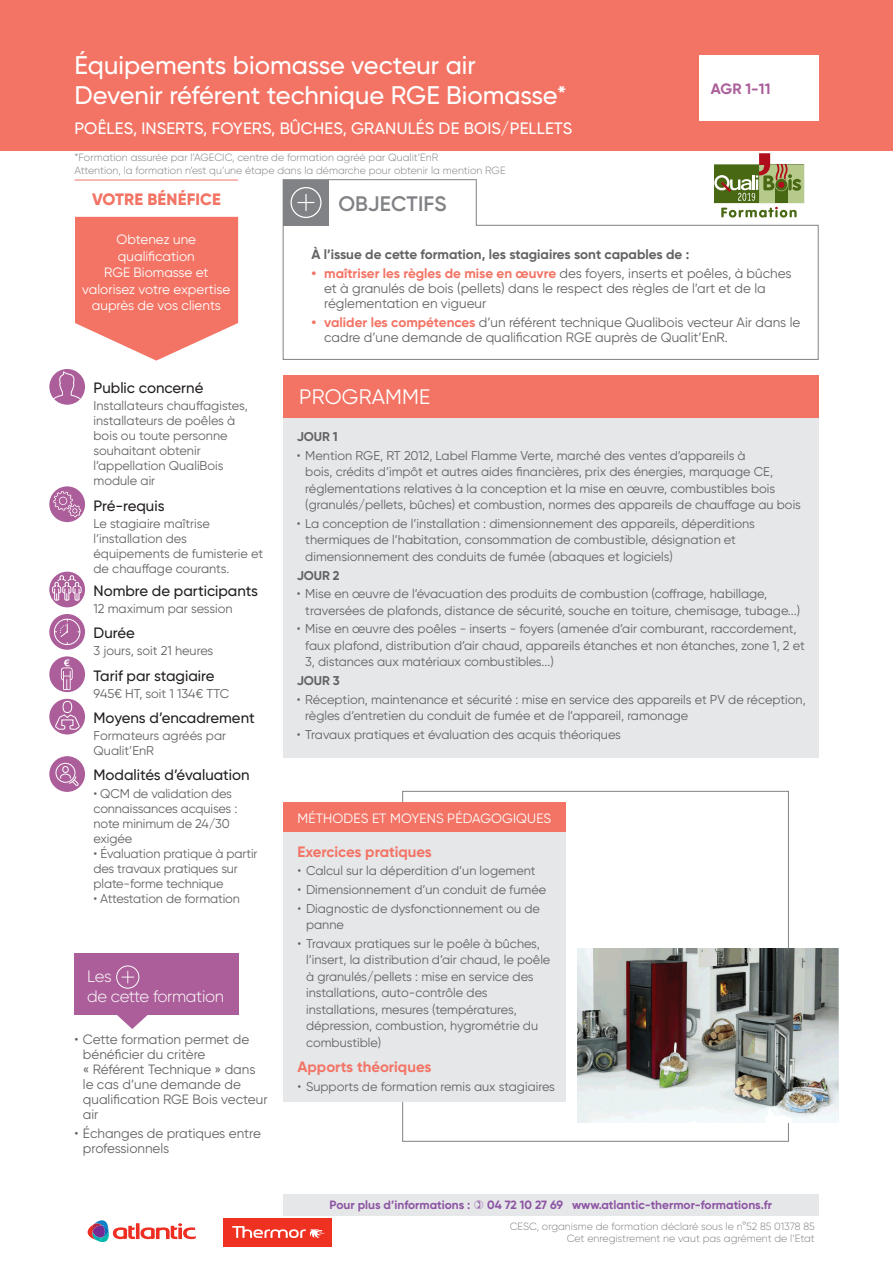
<style>
.page{position:relative;width:893px;height:1263px;background:#fff}
.page>*{position:absolute;margin:0;border:0;box-sizing:border-box;transform-origin:0 0}
.t1{font:500 25.5px/30px "Gilroy";color:#fff}
.t2{font:21px "Gilroy";letter-spacing:.01em;color:#fff}
.t3{font:600 21px "Gilroy";letter-spacing:.005em;color:#808285}
.t4{font:500 16.5px "Gilroy";letter-spacing:.01em;color:#fff}
.t5{font:300 16.5px/19.8px "Gilroy";letter-spacing:-.02em;color:#fff}
.t6{font:800 16.5px "Gilroy";letter-spacing:.01em;color:#f37465}
.t7{font:500 15px "Gilroy";color:#231f20}
.t8{font:700 15px "Gilroy";color:#f37465}
.t9{font:700 15px "Gilroy";color:#ab5e99}
.t10{font:13.5px/15px "Gilroy";color:#636366}
.t11{font:13.5px/16.5px "Gilroy";color:#fff;text-align:center}
.t12{font:700 13.5px "Gilroy";color:#636366}
.t13{font:12.75px/16.5px "Gilroy";color:#636366}
.t14{font:700 12.75px "Gilroy";letter-spacing:-.01em;color:#636366}
.t15{font:700 12px "Gilroy";color:#8c55a3}
.t16{font:300 10.5px/12px "Gilroy";color:#808285;text-align:right}
.s1{font-weight:700;color:#f37465}
</style>
<div class="page">
<div style="left:0;top:0;width:893px;height:151px;background:#f37465"></div>
<div style="left:283px;top:1194px;width:536px;height:21px;background:#e6e7e9"></div>
<svg style="left:88px;top:1220px;width:108px;height:22px"></svg>
<div style="left:223px;top:1217px;width:109px;height:29px;background:#ef3122"></div>
<svg style="left:232px;top:1226px;width:93px;height:12px"></svg>
<div style="left:699px;top:56px;width:120px;height:65px;background:#fff"></div>
<svg style="left:49px;top:369px;width:36px;height:36px"></svg>
<svg style="left:53px;top:370px;width:28px;height:30px"></svg>
<div style="left:49px;top:486px;width:36px;height:36px;background:#ab5e99;border-radius:50%"></div>
<svg style="left:53px;top:491px;width:28px;height:26px"></svg>
<div style="left:49px;top:572px;width:36px;height:35px;background:#ab5e99;border-radius:50%"></div>
<svg style="left:52px;top:576px;width:30px;height:25px"></svg>
<svg style="left:49px;top:614px;width:36px;height:36px"></svg>
<svg style="left:55px;top:619px;width:13px;height:25px"></svg>
<div style="left:54px;top:619px;width:26px;height:26px;border:1px solid #fff;border-radius:50%"></div>
<div style="left:49px;top:656px;width:36px;height:36px;background:#ab5e99;border-radius:50%"></div>
<svg style="left:61px;top:659px;width:12px;height:31px"></svg>
<div style="left:49px;top:699px;width:36px;height:35px;background:#ab5e99;border-radius:50%"></div>
<svg style="left:55px;top:714px;width:24px;height:16px"></svg>
<div style="left:63px;top:701px;width:9px;height:12px;border:1px solid #fff;border-radius:50%"></div>
<div style="left:49px;top:756px;width:36px;height:36px;background:#ab5e99;border-radius:50%"></div>
<div style="left:56px;top:763px;width:19px;height:20px;border:1px solid #fff;border-radius:50%"></div>
<svg style="left:60px;top:773px;width:19px;height:13px"></svg>
<div style="left:62px;top:766px;width:7px;height:7px;border:1px solid #fff;border-radius:3px"></div>
<div style="left:283px;top:375px;width:536px;height:383px;background:#e6e7e9"></div>
<div style="left:283px;top:375px;width:536px;height:42px;background:#f37465"></div>
<svg style="left:75px;top:217px;width:163px;height:144px;background:#f48679"></svg>
<hr style="left:75px;top:180px;width:163px;height:1px;background:#f37465">
<svg style="left:282px;top:179px;width:537px;height:181px"></svg>
<svg style="left:117px;top:1015px;width:31px;height:14px"></svg>
<div style="left:74px;top:954px;width:165px;height:61px;background:#ab5e99"></div>
<div style="left:116px;top:965px;width:23px;height:24px;border:1px solid #fff;border-radius:50%"></div>
<svg style="left:121px;top:971px;width:13px;height:12px"></svg>
<div style="left:284px;top:802px;width:282px;height:30px;background:#f37465"></div>
<div style="left:284px;top:832px;width:282px;height:270px;background:#e6e7e9"></div>
<div style="left:283px;top:180px;width:46px;height:45px;background:#808285"></div>
<div style="left:290px;top:187px;width:32px;height:31px;border:1px solid #fff;border-radius:50%"></div>
<svg style="left:297px;top:194px;width:18px;height:17px"></svg>
<div style="left:759px;top:164px;width:45px;height:39px;background:#879b64"></div>
<div style="left:759px;top:165px;width:45px;height:38px;background:#b5ca8b"></div>
<div style="left:775px;top:185px;width:13px;height:18px;background:#496814"></div>
<div style="left:714px;top:164px;width:45px;height:39px;background:#496814"></div>
<svg style="left:721px;top:207px;width:76px;height:11px"></svg>
<svg style="left:714px;top:153px;width:87px;height:48px"></svg>
<img style="left:577px;top:948px;width:262px;height:175px">
<h1 class="t1" style="left:74px;top:49px;width:494px">Équipements biomasse vecteur air<br>Devenir référent technique RGE Biomasse*</h1>
<p class="t4" style="left:74px;top:118px;width:499px">POÊLES, INSERTS, FOYERS, BÛCHES, GRANULÉS DE BOIS/PELLETS</p>
<p class="t16" style="left:74px;top:151px;width:433px;line-height:12.6px;text-align:left">*Formation assurée par l’AGECIC, centre de formation agréé par Qualit’EnR<br>Attention, la formation n’est qu’une étape dans la démarche pour obtenir la mention RGE</p>
<p class="t6" style="left:92px;top:189px;width:130px">VOTRE BÉNÉFICE</p>
<h2 class="t3" style="left:338px;top:191px;width:110px">OBJECTIFS</h2>
<p class="t9" style="left:711px;top:80px;width:61px">AGR 1-11</p>
<p class="t11" style="left:82px;top:231px;width:150px">Obtenez une qualification<br>RGE Biomasse et valorisez votre expertise auprès de vos clients</p>
<p class="t7" style="left:94px;top:379px;width:111px">Public concerné</p>
<p class="t13" style="left:94px;top:398px;width:156px;line-height:15px">Installateurs chauffagistes, installateurs de poêles à bois ou toute personne souhaitant obtenir l’appellation QualiBois module air</p>
<p class="t7" style="left:94px;top:496px;width:73px">Pré-requis</p>
<p class="t13" style="left:94px;top:516px;width:171px;line-height:15px">Le stagiaire maîtrise l’installation des équipements de fumisterie et de chauffage courants.</p>
<p class="t7" style="left:94px;top:581px;width:166px">Nombre de participants</p>
<p class="t13" style="left:94px;top:600px;width:140px">12 maximum par session</p>
<p class="t7" style="left:94px;top:624px;width:43px">Durée</p>
<p class="t13" style="left:94px;top:642px;width:121px">3 jours, soit 21 heures</p>
<p class="t7" style="left:94px;top:666px;width:122px">Tarif par stagiaire</p>
<p class="t13" style="left:94px;top:685px;width:137px">945€ HT, soit 1 134€ TTC</p>
<p class="t7" style="left:94px;top:708px;width:163px">Moyens d’encadrement</p>
<p class="t13" style="left:94px;top:728px;width:134px;line-height:15px">Formateurs agréés par<br>Qualit’EnR</p>
<p class="t7" style="left:94px;top:766px;width:158px">Modalités d’évaluation</p>
<p class="t13" style="left:94px;top:785px;width:145px;line-height:15px">• QCM de validation des connaissances acquises : note minimum de 24/30 exigée</p>
<p class="t13" style="left:94px;top:845px;width:166px;line-height:15px">• Évaluation pratique à partir des travaux pratiques sur plate-forme technique</p>
<p class="t13" style="left:94px;top:890px;width:148px">• Attestation de formation</p>
<p class="t5" style="left:87px;top:966px;width:138px">Les<br>de cette formation</p>
<p class="t10" style="left:83px;top:1031px;width:186px;text-indent:-9px">• Cette formation permet de bénéficier du critère<br>« Référent Technique » dans le cas d’une demande de qualification RGE Bois vecteur air</p>
<p class="t10" style="left:83px;top:1126px;width:180px;text-indent:-8px">• Échanges de pratiques entre professionnels</p>
<p class="t12" style="left:311px;top:245px;width:379px">À l’issue de cette formation, les stagiaires sont capables de :</p>
<p class="t10" style="left:324px;top:265px;width:469px;text-indent:-13px"><span class="s1">• maîtriser les règles de mise en œuvre</span> des foyers, inserts et poêles, à bûches et à granulés de bois (pellets) dans le respect des règles de l’art et de la réglementation en vigueur</p>
<p class="t10" style="left:324px;top:315px;width:478px;text-indent:-13px"><span class="s1">• valider les compétences</span> d’un référent technique Qualibois vecteur Air dans le cadre d’une demande de qualification RGE auprès de Qualit’EnR.</p>
<h2 class="t2" style="left:299px;top:384px;width:133px">PROGRAMME</h2>
<p class="t14" style="left:297px;top:429px;width:42px">JOUR 1</p>
<p class="t13" style="left:305px;top:447px;width:497px;text-indent:-9px">• Mention RGE, RT 2012, Label Flamme Verte, marché des ventes d’appareils à<br>bois, crédits d’impôt et autres aides financières, prix des énergies, marquage CE, réglementations relatives à la conception et la mise en œuvre, combustibles bois (granulés/pellets, bûches) et combustion, normes des appareils de chauffage au bois</p>
<p class="t13" style="left:305px;top:515px;width:451px;text-indent:-9px">• La conception de l’installation : dimensionnement des appareils, déperditions thermiques de l’habitation, consommation de combustible, désignation et dimensionnement des conduits de fumée (abaques et logiciels)</p>
<p class="t14" style="left:297px;top:567px;width:44px">JOUR 2</p>
<p class="t13" style="left:305px;top:585px;width:496px;text-indent:-9px">• Mise en œuvre de l’évacuation des produits de combustion (coffrage, habillage, traversées de plafonds, distance de sécurité, souche en toiture, chemisage, tubage...)</p>
<p class="t13" style="left:305px;top:620px;width:501px;text-indent:-9px">• Mise en œuvre des poêles - inserts - foyers (amenée d’air comburant, raccordement, faux plafond, distribution d’air chaud, appareils étanches et non étanches, zone 1, 2 et<br>3, distances aux matériaux combustibles...)</p>
<p class="t14" style="left:297px;top:672px;width:44px">JOUR 3</p>
<p class="t13" style="left:305px;top:691px;width:502px;text-indent:-9px">• Réception, maintenance et sécurité : mise en service des appareils et PV de réception, règles d’entretien du conduit de fumée et de l’appareil, ramonage</p>
<p class="t13" style="left:297px;top:726px;width:326px">• Travaux pratiques et évaluation des acquis théoriques</p>
<p class="t11" style="left:298px;top:810px;width:255px">MÉTHODES ET MOYENS PÉDAGOGIQUES</p>
<p class="t8" style="left:298px;top:842px;width:136px">Exercices pratiques</p>
<p class="t13" style="left:298px;top:863px;width:240px">• Calcul sur la déperdition d’un logement</p>
<p class="t13" style="left:298px;top:881px;width:250px">• Dimensionnement d’un conduit de fumée</p>
<p class="t13" style="left:306px;top:900px;width:235px;text-indent:-9px">• Diagnostic de dysfonctionnement ou de panne</p>
<p class="t13" style="left:306px;top:935px;width:246px;text-indent:-9px">• Travaux pratiques sur le poêle à bûches, l’insert, la distribution d’air chaud, le poêle à granulés/pellets : mise en service des installations, auto-contrôle des installations, mesures (températures, dépression, combustion, hygrométrie du combustible)</p>
<p class="t8" style="left:298px;top:1057px;width:135px">Apports théoriques</p>
<p class="t13" style="left:298px;top:1078px;width:259px">• Supports de formation remis aux stagiaires</p>
<p class="t15" style="left:330px;top:1197px;width:142px">Pour plus d’informations :</p>
<p class="t15" style="left:487px;top:1197px;width:286px">04 72 10 27 69 www.atlantic-thermor-formations.fr</p>
<p class="t16" style="left:510px;top:1220px;width:306px">CESC, organisme de formation déclaré sous le n°52 85 01378 85<br>Cet enregistrement ne vaut pas agrément de l’Etat</p>
</div>
